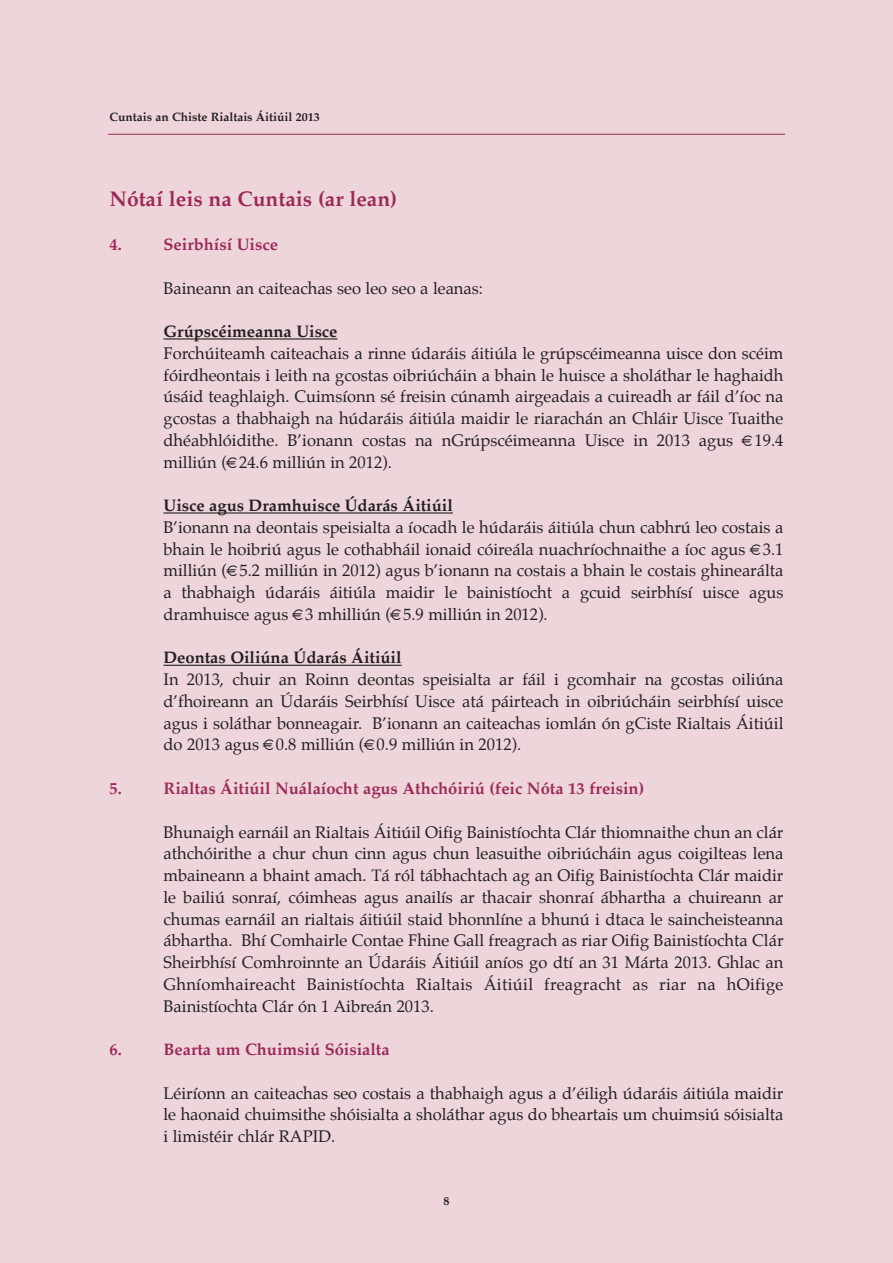
<style>
.page{position:relative;width:893px;height:1263px;background:#edd5da}
.page>*{position:absolute;margin:0;border:0;box-sizing:border-box;transform-origin:0 0}
.t1{font:700 21px "Palatino";color:#9d285a}
.t2{font:16.5px/21.8px "Palatino";color:#231f20;text-align:justify}
.t3{font:700 16.5px "Palatino";color:#9d285a}
.t4{font:700 16.5px "Palatino";color:#231f20}
.t5{font:700 12px "Palatino";color:#231f20}
</style>
<div class="page">
<hr style="left:164px;top:338px;width:174px;height:1px;background:#231f20">
<hr style="left:164px;top:512px;width:289px;height:1px;background:#231f20">
<hr style="left:164px;top:665px;width:238px;height:1px;background:#231f20">
<hr style="left:108px;top:134px;width:677px;height:1px;background:#9d285a">
<p class="t5" style="left:109px;top:111px;width:212px">Cuntais an Chiste Rialtais Áitiúil 2013</p>
<p class="t1" style="left:110px;top:189px;width:289px">Nótaí leis na Cuntais (ar lean)</p>
<p class="t3" style="left:110px;top:237px;width:14px">4.</p>
<p class="t3" style="left:164px;top:237px;width:116px">Seirbhísí Uisce</p>
<p class="t2" style="left:164px;top:278px;width:321px">Baineann an caiteachas seo leo seo a leanas:</p>
<p class="t4" style="left:163px;top:324px;width:176px">Grúpscéimeanna Uisce</p>
<p class="t2" style="left:163px;top:344px;width:621px">Forchúiteamh caiteachais a rinne údaráis áitiúla le grúpscéimeanna uisce don scéim fóirdheontais i leith na gcostas oibriúcháin a bhain le huisce a sholáthar le haghaidh úsáid teaghlaigh. Cuimsíonn sé freisin cúnamh airgeadais a cuireadh ar fáil d’íoc na gcostas a thabhaigh na húdaráis áitiúla maidir le riarachán an Chláir Uisce Tuaithe dhéabhlóidithe. B’ionann costas na nGrúpscéimeanna Uisce in 2013 agus €19.4 milliún (€24.6 milliún in 2012).</p>
<p class="t4" style="left:163px;top:498px;width:291px">Uisce agus Dramhuisce Údarás Áitiúil</p>
<p class="t2" style="left:163px;top:518px;width:621px">B’ionann na deontais speisialta a íocadh le húdaráis áitiúla chun cabhrú leo costais a bhain le hoibriú agus le cothabháil ionaid cóireála nuachríochnaithe a íoc agus €3.1 milliún (€5.2 milliún in 2012) agus b’ionann na costais a bhain le costais ghinearálta a thabhaigh údaráis áitiúla maidir le bainistíocht a gcuid seirbhísí uisce agus dramhuisce agus €3 mhilliún (€5.9 milliún in 2012).</p>
<p class="t4" style="left:163px;top:650px;width:240px">Deontas Oiliúna Údarás Áitiúil</p>
<p class="t2" style="left:163px;top:670px;width:621px">In 2013, chuir an Roinn deontas speisialta ar fáil i gcomhair na gcostas oiliúna d’fhoireann an Údaráis Seirbhísí Uisce atá páirteach in oibriúcháin seirbhísí uisce agus i soláthar bonneagair. B’ionann an caiteachas iomlán ón gCiste Rialtais Áitiúil do 2013 agus €0.8 milliún (€0.9 milliún in 2012).</p>
<p class="t3" style="left:110px;top:780px;width:14px">5.</p>
<p class="t3" style="left:164px;top:780px;width:482px">Rialtas Áitiúil Nuálaíocht agus Athchóiriú (feic Nóta 13 freisin)</p>
<p class="t2" style="left:163px;top:822px;width:621px">Bhunaigh earnáil an Rialtais Áitiúil Oifig Bainistíochta Clár thiomnaithe chun an clár athchóirithe a chur chun cinn agus chun leasuithe oibriúcháin agus coigilteas lena mbaineann a bhaint amach. Tá ról tábhachtach ag an Oifig Bainistíochta Clár maidir le bailiú sonraí, cóimheas agus anailís ar thacair shonraí ábhartha a chuireann ar chumas earnáil an rialtais áitiúil staid bhonnlíne a bhunú i dtaca le saincheisteanna ábhartha. Bhí Comhairle Contae Fhine Gall freagrach as riar Oifig Bainistíochta Clár Sheirbhísí Comhroinnte an Údaráis Áitiúil aníos go dtí an 31 Márta 2013. Ghlac an Ghníomhaireacht Bainistíochta Rialtais Áitiúil freagracht as riar na hOifige Bainistíochta Clár ón 1 Aibreán 2013.</p>
<p class="t3" style="left:110px;top:1041px;width:14px">6.</p>
<p class="t3" style="left:163px;top:1041px;width:228px">Bearta um Chuimsiú Sóisialta</p>
<p class="t2" style="left:164px;top:1083px;width:621px">Léiríonn an caiteachas seo costais a thabhaigh agus a d’éiligh údaráis áitiúla maidir le haonaid chuimsithe shóisialta a sholáthar agus do bheartais um chuimsiú sóisialta i limistéir chlár RAPID.</p>
<p class="t5" style="left:443px;top:1195px;width:7px">8</p>
</div>
